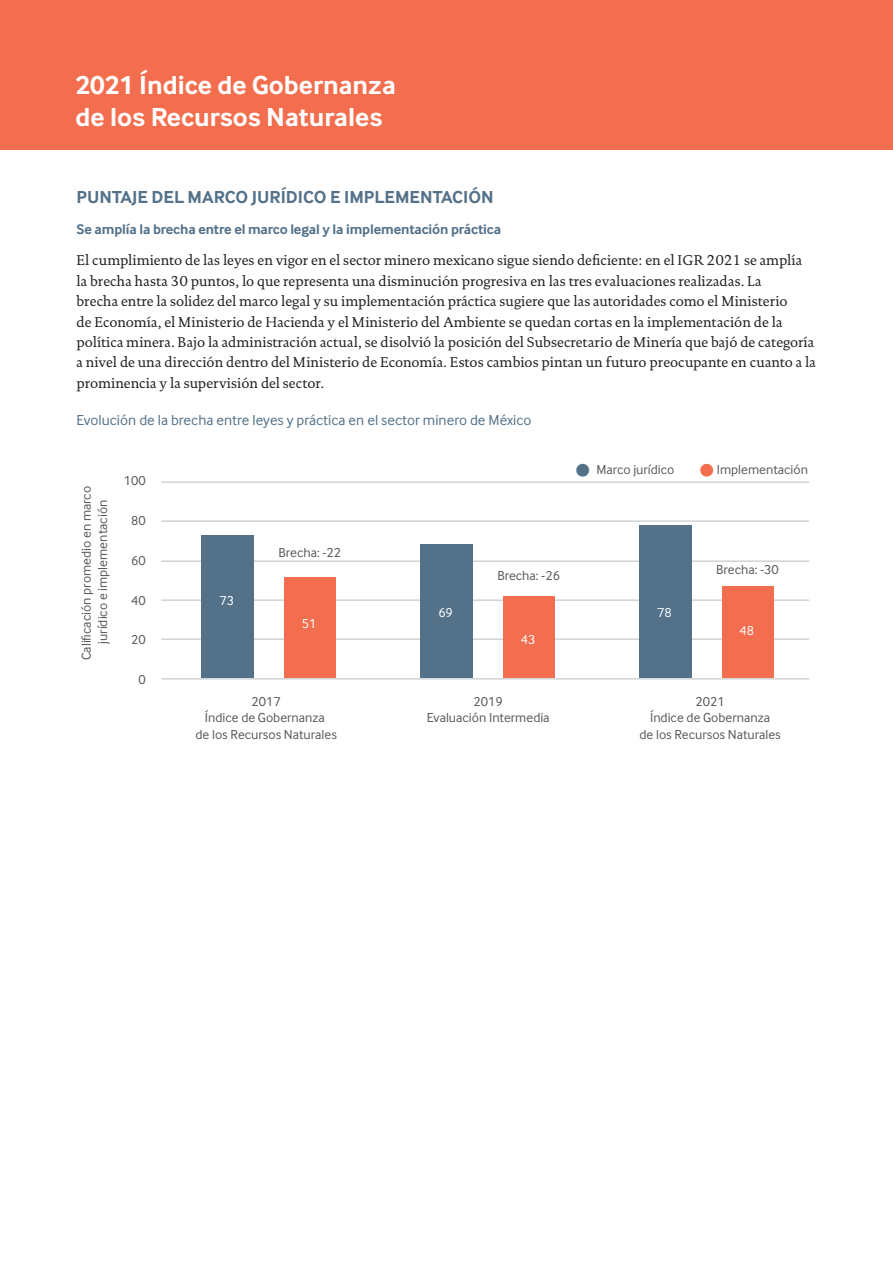
<style>
.page{position:relative;width:893px;height:1263px;background:#fff}
.page>*{position:absolute;margin:0;border:0;box-sizing:border-box;transform-origin:0 0}
.t1{font:700 27px/32.4px "Inter Face";color:#fff}
.t2{font:700 18px "Inter Face";color:#537189}
.t3{font:15px "Inter Face";color:#537189}
.t4{font:14.4px/20.4px "DTL Documenta T";color:#231f20}
.t5{font:700 14.4px "Inter Face";letter-spacing:-.01em;color:#537189}
.t6{font:13.5px/16.2px "Inter Face";color:#57585a;text-align:center}
.t7{font:13.5px "Inter Face";color:#fff}
.s1{font-size:33px;color:#537189}
.s2{font-size:33px;color:#f36e4e}
</style>
<div class="page">
<div style="left:0;top:0;width:892px;height:149px;background:#f36e4e"></div>
<hr style="left:161px;top:481px;width:648px;height:2px;background:#d1d2d4">
<hr style="left:161px;top:520px;width:648px;height:2px;background:#d1d2d4">
<hr style="left:161px;top:560px;width:648px;height:2px;background:#d1d2d4">
<hr style="left:161px;top:599px;width:648px;height:2px;background:#d1d2d4">
<hr style="left:161px;top:638px;width:648px;height:2px;background:#d1d2d4">
<hr style="left:162px;top:678px;width:647px;height:2px;background:#d1d2d4">
<div style="left:284px;top:577px;width:52px;height:101px;background:#f36e4e"></div>
<div style="left:201px;top:535px;width:53px;height:143px;background:#537189"></div>
<div style="left:722px;top:587px;width:51px;height:91px;background:#f36e4e"></div>
<div style="left:639px;top:525px;width:52px;height:153px;background:#537189"></div>
<div style="left:503px;top:596px;width:52px;height:82px;background:#f36e4e"></div>
<div style="left:420px;top:545px;width:52px;height:133px;background:#537189"></div>
<h1 class="t1" style="left:76px;top:69px;width:322px">2021 Índice de Gobernanza de los Recursos Naturales</h1>
<p class="t2" style="left:77px;top:187px;width:419px">PUNTAJE DEL MARCO JURÍDICO E IMPLEMENTACIÓN</p>
<p class="t5" style="left:77px;top:221px;width:426px">Se amplía la brecha entre el marco legal y la implementación práctica</p>
<p class="t4" style="left:77px;top:250px;width:741px">El cumplimiento de las leyes en vigor en el sector minero mexicano sigue siendo deficiente: en el IGR 2021 se amplía la brecha hasta 30 puntos, lo que representa una disminución progresiva en las tres evaluaciones realizadas. La<br>brecha entre la solidez del marco legal y su implementación práctica sugiere que las autoridades como el Ministerio<br>de Economía, el Ministerio de Hacienda y el Ministerio del Ambiente se quedan cortas en la implementación de la política minera. Bajo la administración actual, se disolvió la posición del Subsecretario de Minería que bajó de categoría a nivel de una dirección dentro del Ministerio de Economía. Estos cambios pintan un futuro preocupante en cuanto a la prominencia y la supervisión del sector.</p>
<p class="t3" style="left:77px;top:412px;width:456px">Evolución de la brecha entre leyes y práctica en el sector minero de México</p>
<p class="t6" style="left:78px;top:660px;width:176px;rotate:-90deg">Calificación promedio en marco jurídico e implementación</p>
<p class="t6" style="left:124px;top:472px;width:23px">100</p>
<p class="t6" style="left:131px;top:512px;width:16px">80</p>
<p class="t6" style="left:131px;top:552px;width:16px">60</p>
<p class="t6" style="left:131px;top:592px;width:16px">40</p>
<p class="t6" style="left:131px;top:632px;width:16px">20</p>
<p class="t6" style="left:139px;top:671px;width:9px">0</p>
<p class="t7" style="left:220px;top:593px;width:16px">73</p>
<p class="t6" style="left:279px;top:544px;width:64px">Brecha: -22</p>
<p class="t7" style="left:302px;top:616px;width:16px">51</p>
<p class="t6" style="left:196px;top:693px;width:143px">2017<br>Índice de Gobernanza<br>de los Recursos Naturales</p>
<p class="t7" style="left:438px;top:605px;width:16px">69</p>
<p class="t6" style="left:575px;top:461px;width:101px"><span class="s1">•</span> Marco jurídico</p>
<p class="t6" style="left:699px;top:461px;width:111px"><span class="s2">•</span>Implementación</p>
<p class="t6" style="left:497px;top:567px;width:64px">Brecha: -26</p>
<p class="t7" style="left:521px;top:632px;width:16px">43</p>
<p class="t7" style="left:657px;top:605px;width:16px">78</p>
<p class="t6" style="left:716px;top:561px;width:64px">Brecha: -30</p>
<p class="t7" style="left:740px;top:623px;width:16px">48</p>
<p class="t6" style="left:427px;top:693px;width:124px">2019<br>Evaluación Intermedia</p>
<p class="t6" style="left:639px;top:693px;width:143px">2021<br>Índice de Gobernanza<br>de los Recursos Naturales</p>
</div>
